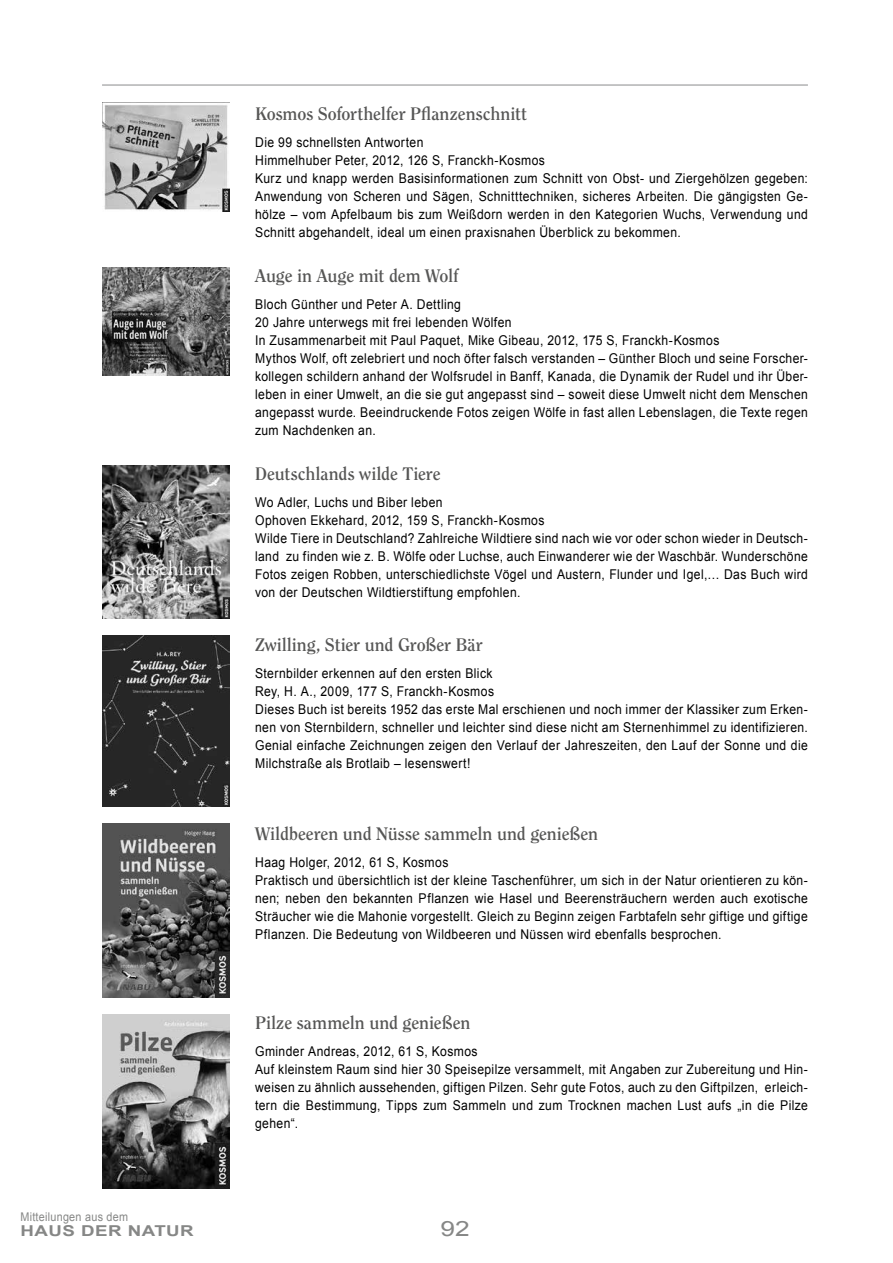
<style>
.page{position:relative;width:893px;height:1263px;background:#fff}
.page>*{position:absolute;margin:0;border:0;box-sizing:border-box;transform-origin:0 0}
.t1{font:21px "Arial";color:#868786;scale:1.25 1}
.t2{font:700 18px "Clearface Std";letter-spacing:-.005em;color:#565655}
.t3{font:700 15px "Arial";letter-spacing:.025em;color:#868786;scale:1.25 1}
.t4{font:13.5px/18px "Arial";letter-spacing:.03em;color:#000;scale:.9 1}
.t5{font:12px "Arial";letter-spacing:.025em;color:#868786;scale:.9 1}
</style>
<div class="page">
<hr style="left:102px;top:84px;width:706px;height:2px;background:#b1b2b3">
<img style="left:102px;top:635px;width:128px;height:171px">
<img style="left:102px;top:823px;width:128px;height:174px">
<img style="left:102px;top:1014px;width:128px;height:174px">
<img style="left:102px;top:102px;width:128px;height:110px">
<img style="left:102px;top:268px;width:128px;height:107px">
<img style="left:102px;top:465px;width:128px;height:154px">
<p class="t5" style="left:20px;top:1209px;width:121px">Mitteilungen aus dem</p>
<p class="t3" style="left:20px;top:1221px;width:140px">HAUS DER NATUR</p>
<h2 class="t2" style="left:255px;top:103px;width:274px">Kosmos Soforthelfer Pflanzenschnitt</h2>
<p class="t4" style="left:255px;top:133px;width:616px">Die 99 schnellsten Antworten<br>Himmelhuber Peter, 2012, 126 S, Franckh-Kosmos<br>Kurz und knapp werden Basisinformationen zum Schnitt von Obst- und Ziergehölzen gegeben:<br>Anwendung von Scheren und Sägen, Schnitttechniken, sicheres Arbeiten. Die gängigsten Ge&shy;hölze – vom Apfelbaum bis zum Weißdorn werden in den Kategorien Wuchs, Verwendung und Schnitt abgehandelt, ideal um einen praxisnahen Überblick zu bekommen.</p>
<h2 class="t2" style="left:255px;top:265px;width:205px">Auge in Auge mit dem Wolf</h2>
<p class="t4" style="left:255px;top:295px;width:616px">Bloch Günther und Peter A. Dettling<br>20 Jahre unterwegs mit frei lebenden Wölfen<br>In Zusammenarbeit mit Paul Paquet, Mike Gibeau, 2012, 175 S, Franckh-Kosmos<br>Mythos Wolf, oft zelebriert und noch öfter falsch verstanden – Günther Bloch und seine Forscher&shy;kollegen schildern anhand der Wolfsrudel in Banff, Kanada, die Dynamik der Rudel und ihr Über&shy;leben in einer Umwelt, an die sie gut angepasst sind – soweit diese Umwelt nicht dem Menschen angepasst wurde. Beeindruckende Fotos zeigen Wölfe in fast allen Lebenslagen, die Texte regen zum Nachdenken an.</p>
<h2 class="t2" style="left:255px;top:463px;width:187px">Deutschlands wilde Tiere</h2>
<p class="t4" style="left:255px;top:493px;width:616px">Wo Adler, Luchs und Biber leben<br>Ophoven Ekkehard, 2012, 159 S, Franckh-Kosmos<br>Wilde Tiere in Deutschland? Zahlreiche Wildtiere sind nach wie vor oder schon wieder in Deutsch&shy;land zu finden wie z. B. Wölfe oder Luchse, auch Einwanderer wie der Waschbär. Wunderschöne Fotos zeigen Robben, unterschiedlichste Vögel und Austern, Flunder und Igel,… Das Buch wird von der Deutschen Wildtierstiftung empfohlen.</p>
<h2 class="t2" style="left:255px;top:634px;width:229px">Zwilling, Stier und Großer Bär</h2>
<p class="t4" style="left:255px;top:664px;width:616px">Sternbilder erkennen auf den ersten Blick<br>Rey, H. A., 2009, 177 S, Franckh-Kosmos<br>Dieses Buch ist bereits 1952 das erste Mal erschienen und noch immer der Klassiker zum Erken&shy;nen von Sternbildern, schneller und leichter sind diese nicht am Sternenhimmel zu identifizieren.<br>Genial einfache Zeichnungen zeigen den Verlauf der Jahreszeiten, den Lauf der Sonne und die Milchstraße als Brotlaib – lesenswert!</p>
<h2 class="t2" style="left:255px;top:823px;width:345px">Wildbeeren und Nüsse sammeln und genießen</h2>
<p class="t4" style="left:255px;top:853px;width:616px">Haag Holger, 2012, 61 S, Kosmos<br>Praktisch und übersichtlich ist der kleine Taschenführer, um sich in der Natur orientieren zu kön&shy;nen; neben den bekannten Pflanzen wie Hasel und Beerensträuchern werden auch exotische Sträucher wie die Mahonie vorgestellt. Gleich zu Beginn zeigen Farbtafeln sehr giftige und giftige Pflanzen. Die Bedeutung von Wildbeeren und Nüssen wird ebenfalls besprochen.</p>
<h2 class="t2" style="left:255px;top:1012px;width:217px">Pilze sammeln und genießen</h2>
<p class="t4" style="left:255px;top:1042px;width:616px">Gminder Andreas, 2012, 61 S, Kosmos<br>Auf kleinstem Raum sind hier 30 Speisepilze versammelt, mit Angaben zur Zubereitung und Hin&shy;weisen zu ähnlich aussehenden, giftigen Pilzen. Sehr gute Fotos, auch zu den Giftpilzen, erleich&shy;tern die Bestimmung, Tipps zum Sammeln und zum Trocknen machen Lust aufs „in die Pilze gehen“.</p>
<h1 class="t1" style="left:440px;top:1215px;width:25px">92</h1>
</div>
